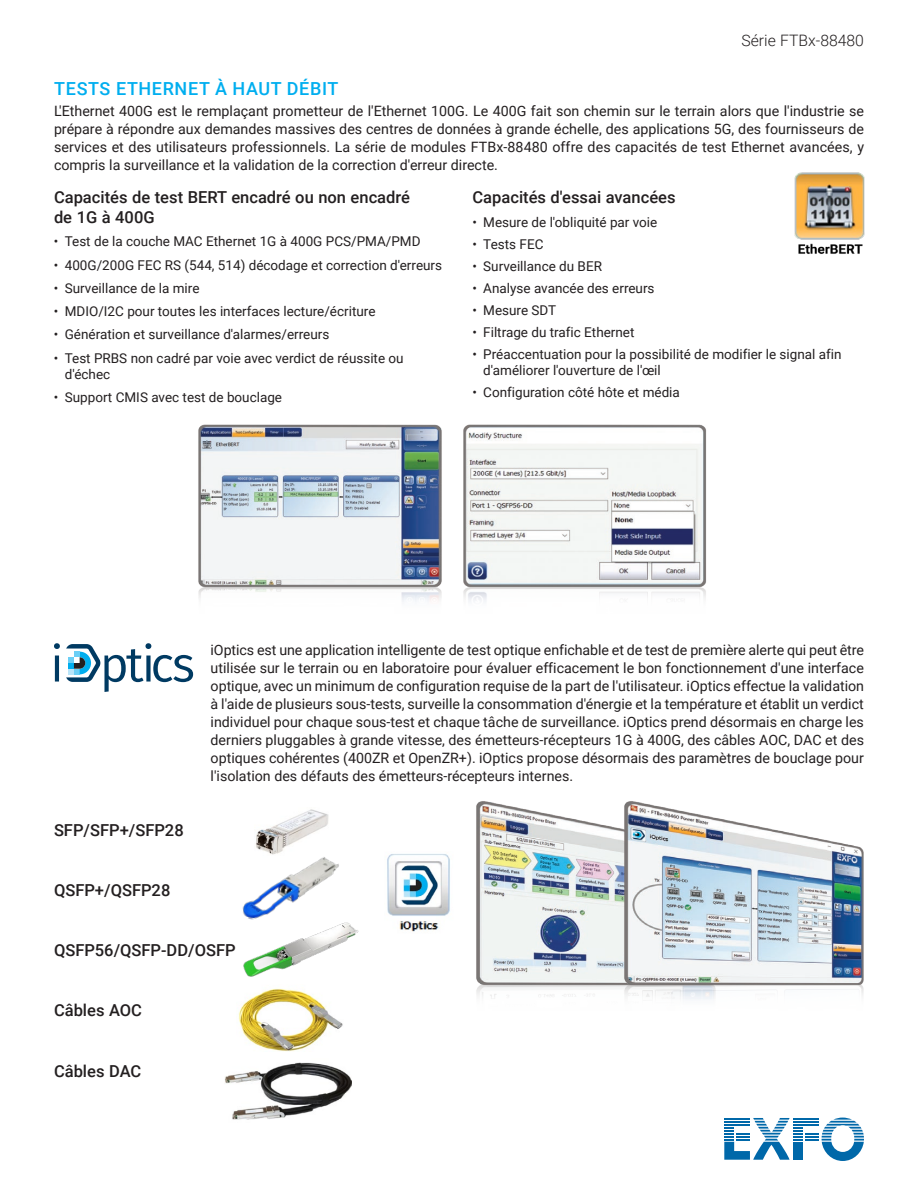
<style>
.page{position:relative;width:918px;height:1188px;background:#fff}
.page>*{position:absolute;margin:0;border:0;box-sizing:border-box;transform-origin:0 0}
.t1{font:500 18px "Roboto";letter-spacing:.035em;color:#00aeef}
.t2{font:500 16.5px/19.8px "Roboto";color:#231f20}
.t3{font:300 15.75px "Roboto";color:#231f20}
.t4{font:14.25px/18px "Roboto";color:#231f20;text-align:justify}
.t5{font:13.5px/16.5px "Roboto";color:#231f20}
</style>
<div class="page">
<svg style="left:724px;top:1118px;width:140px;height:43px"></svg>
<hr style="left:724px;top:1124px;width:26px;height:2px;background:#0068a9">
<img style="left:794px;top:172px;width:71px;height:82px">
<svg style="left:54px;top:643px;width:6px;height:39px"></svg>
<svg style="left:66px;top:643px;width:127px;height:49px"></svg>
<img style="left:476px;top:801px;width:131px;height:198px">
<img style="left:607px;top:801px;width:257px;height:199px">
<img style="left:244px;top:857px;width:95px;height:48px">
<img style="left:242px;top:905px;width:117px;height:72px">
<img style="left:387px;top:854px;width:63px;height:78px">
<img style="left:238px;top:988px;width:105px;height:64px">
<img style="left:225px;top:1062px;width:126px;height:58px">
<img style="left:198px;top:424px;width:244px;height:178px">
<img style="left:463px;top:424px;width:243px;height:178px">
<img style="left:256px;top:809px;width:73px;height:46px">
<p class="t3" style="left:741px;top:30px;width:124px">Série FTBx-88480</p>
<p class="t1" style="left:54px;top:75px;width:286px">TESTS ETHERNET À HAUT DÉBIT</p>
<p class="t4" style="left:54px;top:101px;width:812px">L'Ethernet 400G est le remplaçant prometteur de l'Ethernet 100G. Le 400G fait son chemin sur le terrain alors que l'industrie se prépare à répondre aux demandes massives des centres de données à grande échelle, des applications 5G, des fournisseurs de services et des utilisateurs professionnels. La série de modules FTBx-88480 offre des capacités de test Ethernet avancées, y compris la surveillance et la validation de la correction d'erreur directe.</p>
<p class="t2" style="left:54px;top:187px;width:358px">Capacités de test BERT encadré ou non encadré de 1G à 400G</p>
<p class="t5" style="left:54px;top:233px;width:368px">• Test de la couche MAC Ethernet 1G à 400G PCS/PMA/PMD</p>
<p class="t5" style="left:54px;top:256px;width:390px">• 400G/200G FEC RS (544, 514) décodage et correction d'erreurs</p>
<p class="t5" style="left:54px;top:279px;width:147px">• Surveillance de la mire</p>
<p class="t5" style="left:54px;top:303px;width:323px">• MDIO/I2C pour toutes les interfaces lecture/écriture</p>
<p class="t5" style="left:54px;top:326px;width:277px">• Génération et surveillance d'alarmes/erreurs</p>
<p class="t5" style="left:65px;top:349px;width:340px;text-indent:-11px">• Test PRBS non cadré par voie avec verdict de réussite ou d'échec</p>
<p class="t5" style="left:54px;top:389px;width:230px">• Support CMIS avec test de bouclage</p>
<p class="t2" style="left:472px;top:187px;width:205px">Capacités d'essai avancées</p>
<p class="t5" style="left:472px;top:213px;width:186px">• Mesure de l'obliquité par voie</p>
<p class="t5" style="left:472px;top:235px;width:72px">• Tests FEC</p>
<p class="t5" style="left:472px;top:257px;width:131px">• Surveillance du BER</p>
<p class="t5" style="left:472px;top:279px;width:184px">• Analyse avancée des erreurs</p>
<p class="t5" style="left:472px;top:301px;width:85px">• Mesure SDT</p>
<p class="t5" style="left:472px;top:323px;width:164px">• Filtrage du trafic Ethernet</p>
<p class="t5" style="left:483px;top:345px;width:360px;text-indent:-11px">• Préaccentuation pour la possibilité de modifier le signal afin d'améliorer l'ouverture de l'œil</p>
<p class="t5" style="left:472px;top:384px;width:209px">• Configuration côté hôte et média</p>
<p class="t2" style="left:54px;top:820px;width:131px">SFP/SFP+/SFP28</p>
<p class="t2" style="left:54px;top:880px;width:118px">QSFP+/QSFP28</p>
<p class="t4" style="left:211px;top:641px;width:655px">iOptics est une application intelligente de test optique enfichable et de test de première alerte qui peut être utilisée sur le terrain ou en laboratoire pour évaluer efficacement le bon fonctionnement d'une interface optique, avec un minimum de configuration requise de la part de l'utilisateur. iOptics effectue la validation à l'aide de plusieurs sous-tests, surveille la consommation d'énergie et la température et établit un verdict individuel pour chaque sous-test et chaque tâche de surveillance. iOptics prend désormais en charge les derniers pluggables à grande vitesse, des émetteurs-récepteurs 1G à 400G, des câbles AOC, DAC et des optiques cohérentes (400ZR et OpenZR+). iOptics propose désormais des paramètres de bouclage pour l'isolation des défauts des émetteurs-récepteurs internes.</p>
<p class="t2" style="left:54px;top:940px;width:183px">QSFP56/QSFP-DD/OSFP</p>
<p class="t2" style="left:54px;top:1000px;width:90px">Câbles AOC</p>
<p class="t2" style="left:54px;top:1060px;width:89px">Câbles DAC</p>
</div>
